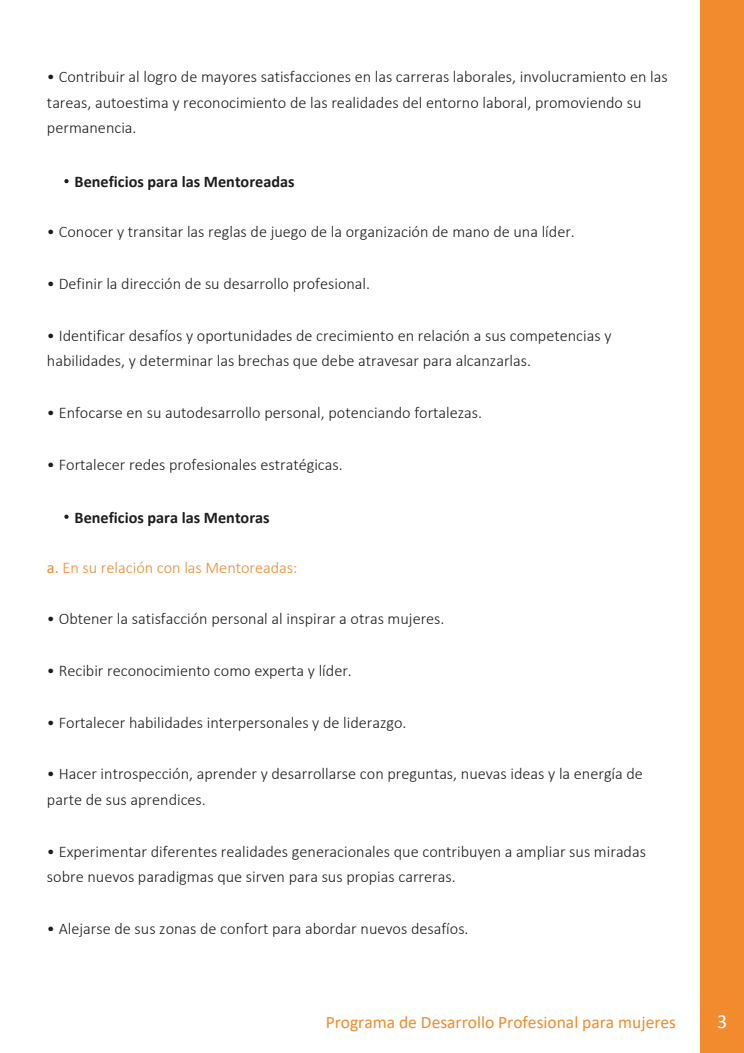
<style>
.page{position:relative;width:744px;height:1053px;background:#fff}
.page>*{position:absolute;margin:0;border:0;box-sizing:border-box;transform-origin:0 0}
.t1{font:20px "Calibri";color:#fff}
.t2{font:17.48px "Calibri";color:#f28a2e}
.t3{font:300 16.24px/25.5px "Calibri";color:#1d1e1c}
.t4{font:700 16.24px "Calibri";color:#1d1e1c}
.t5{font:300 16.24px "Calibri";color:#f28a2e}
.s1{font-weight:400}
</style>
<div class="page">
<svg style="left:64px;top:179px;width:5px;height:4px"></svg>
<svg style="left:64px;top:514px;width:5px;height:5px"></svg>
<div style="left:700px;top:0;width:44px;height:1052px;background:#f28a2e"></div>
<p class="t3" style="left:47px;top:65px;width:622px">• Contribuir al logro de mayores satisfacciones en las carreras laborales, involucramiento en las tareas, autoestima y reconocimiento de las realidades del entorno laboral, promoviendo su permanencia.</p>
<h1 class="t4" style="left:75px;top:175px;width:221px">Beneficios para las Mentoreadas</h1>
<p class="t3" style="left:47px;top:220px;width:529px">• Conocer y transitar las reglas de juego de la organización de mano de una líder.</p>
<p class="t3" style="left:47px;top:272px;width:325px">• Definir la dirección de su desarrollo profesional.</p>
<p class="t3" style="left:47px;top:323px;width:566px">• Identificar desafíos y oportunidades de crecimiento en relación a sus competencias y habilidades, y determinar las brechas que debe atravesar para alcanzarlas.</p>
<p class="t3" style="left:47px;top:401px;width:437px">• Enfocarse en su autodesarrollo personal, potenciando fortalezas.</p>
<p class="t3" style="left:47px;top:453px;width:297px">• Fortalecer redes profesionales estratégicas.</p>
<p class="t4" style="left:75px;top:510px;width:197px">Beneficios para las Mentoras</p>
<p class="t5" style="left:47px;top:560px;width:252px"><span class="s1">a.</span> En su relación con las Mentoreadas:</p>
<h1 class="t3" style="left:47px;top:607px;width:399px">• Obtener la satisfacción personal al inspirar a otras mujeres.</h1>
<p class="t3" style="left:47px;top:659px;width:306px">• Recibir reconocimiento como experta y líder.</p>
<p class="t3" style="left:47px;top:711px;width:361px">• Fortalecer habilidades interpersonales y de liderazgo.</p>
<p class="t3" style="left:47px;top:762px;width:598px">• Hacer introspección, aprender y desarrollarse con preguntas, nuevas ideas y la energía de parte de sus aprendices.</p>
<p class="t3" style="left:47px;top:839px;width:601px">• Experimentar diferentes realidades generacionales que contribuyen a ampliar sus miradas sobre nuevos paradigmas que sirven para sus propias carreras.</p>
<p class="t3" style="left:47px;top:917px;width:423px">• Alejarse de sus zonas de confort para abordar nuevos desafíos.</p>
<p class="t2" style="left:326px;top:1014px;width:352px">Programa de Desarrollo Profesional para mujeres</p>
<p class="t1" style="left:717px;top:1013px;width:12px">3</p>
</div>
